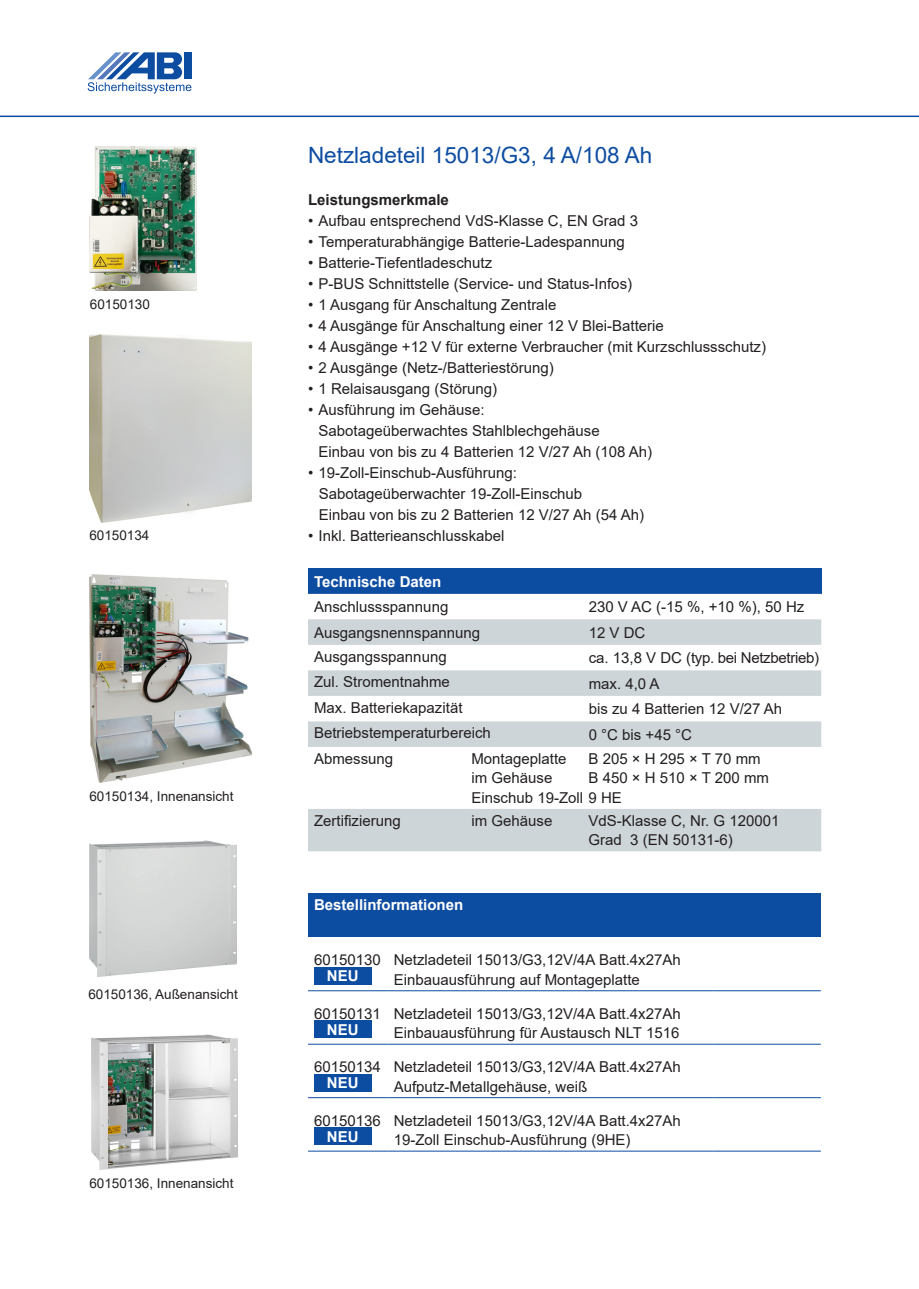
<style>
.page{position:relative;width:919px;height:1289px;background:#fff}
.page>*{position:absolute;margin:0;border:0;box-sizing:border-box;transform-origin:0 0}
.Überschrift_blau_mW{font:22.5px "Arial";color:#0d4da1}
.Fließtext{font:15px/21px "Arial";color:#231f20}
.Technische_Daten_Inh{font:15px "Arial";color:#231f20}
.Bestellinfos_Zeile1{font:15px "Arial";color:#231f20}
.Bestellinfos_Zeile2{font:15px "Arial";color:#231f20}
.Überschrift_Bestelli{font:700 15px "Arial";color:#fff}
.Artikelnummer{font:15px "Arial";color:#231f20}
.Technische_Daten_Inh-2{font:15px "Arial";letter-spacing:-.02em;color:#231f20}
.Überschrift_schwarz{font:700 15px "Arial";color:#231f20}
.Überschrift{font:700 15px "Arial";color:#fff}
.Bildunterschrift{font:13.5px "Arial";color:#231f20}
.Text_im_verankertem{font:13.5px "Arial";color:#231f20}
</style>
<div class="page">
<hr style="left:0;top:116px;width:918px;height:1px;background:#0d4da1">
<svg style="left:88px;top:52px;width:103px;height:42px"></svg>
<div style="left:308px;top:568px;width:513px;height:26px;background:#0d4da1"></div>
<svg style="left:308px;top:619px;width:513px;height:232px;fill:#d3d9dd"></svg>
<div style="left:308px;top:893px;width:512px;height:44px;background:#0d4da1"></div>
<hr style="left:308px;top:1150px;width:79px;height:1px;background:#0d4da1">
<hr style="left:387px;top:1150px;width:326px;height:1px;background:#0d4da1">
<hr style="left:713px;top:1150px;width:107px;height:1px;background:#0d4da1">
<hr style="left:308px;top:990px;width:79px;height:1px;background:#0d4da1">
<hr style="left:387px;top:990px;width:326px;height:1px;background:#0d4da1">
<hr style="left:713px;top:990px;width:107px;height:1px;background:#0d4da1">
<hr style="left:308px;top:1043px;width:79px;height:1px;background:#0d4da1">
<hr style="left:387px;top:1043px;width:326px;height:1px;background:#0d4da1">
<hr style="left:713px;top:1043px;width:107px;height:1px;background:#0d4da1">
<hr style="left:308px;top:1097px;width:79px;height:1px;background:#0d4da1">
<hr style="left:387px;top:1097px;width:326px;height:1px;background:#0d4da1">
<hr style="left:713px;top:1097px;width:107px;height:1px;background:#0d4da1">
<div style="left:314px;top:966px;width:57px;height:18px;background:#0d4da1"></div>
<div style="left:314px;top:1020px;width:57px;height:18px;background:#0d4da1"></div>
<div style="left:314px;top:1073px;width:57px;height:18px;background:#0d4da1"></div>
<div style="left:314px;top:1127px;width:57px;height:18px;background:#0d4da1"></div>
<img style="left:89px;top:334px;width:163px;height:188px">
<img style="left:90px;top:147px;width:107px;height:144px">
<img style="left:92px;top:1034px;width:146px;height:135px">
<img style="left:90px;top:840px;width:146px;height:136px">
<img style="left:89px;top:574px;width:163px;height:208px">
<p class="Bildunterschrift" style="left:90px;top:295px;width:62px">60150130</p>
<p class="Bildunterschrift" style="left:89px;top:526px;width:62px">60150134</p>
<p class="Bildunterschrift" style="left:89px;top:786px;width:146px">60150134, Innenansicht</p>
<p class="Text_im_verankertem" style="left:88px;top:984px;width:151px">60150136, Außenansicht</p>
<p class="Bildunterschrift" style="left:89px;top:1173px;width:146px">60150136, Innenansicht</p>
<p class="Überschrift_blau_mW" style="left:308px;top:140px;width:346px">Netzladeteil 15013/G3, 4 A/108 Ah</p>
<p class="Überschrift_schwarz" style="left:308px;top:189px;width:142px">Leistungsmerkmale</p>
<p class="Fließtext" style="left:308px;top:210px;width:331px">• Aufbau entsprechend VdS-Klasse C, EN Grad 3</p>
<p class="Fließtext" style="left:308px;top:231px;width:318px">• Temperaturabhängige Batterie-Ladespannung</p>
<p class="Fließtext" style="left:308px;top:252px;width:186px">• Batterie-Tiefentladeschutz</p>
<p class="Fließtext" style="left:308px;top:273px;width:325px">• P-BUS Schnittstelle (Service- und Status-Infos)</p>
<p class="Fließtext" style="left:308px;top:294px;width:250px">• 1 Ausgang für Anschaltung Zentrale</p>
<p class="Fließtext" style="left:308px;top:315px;width:357px">• 4 Ausgänge für Anschaltung einer 12 V Blei-Batterie</p>
<p class="Fließtext" style="left:308px;top:336px;width:459px">• 4 Ausgänge +12 V für externe Verbraucher (mit Kurzschlussschutz)</p>
<p class="Fließtext" style="left:308px;top:357px;width:247px">• 2 Ausgänge (Netz-/Batteriestörung)</p>
<p class="Fließtext" style="left:308px;top:378px;width:190px">• 1 Relaisausgang (Störung)</p>
<p class="Fließtext" style="left:308px;top:399px;width:178px">• Ausführung im Gehäuse:</p>
<p class="Fließtext" style="left:318px;top:420px;width:282px">Sabotageüberwachtes Stahlblechgehäuse</p>
<p class="Fließtext" style="left:318px;top:441px;width:335px">Einbau von bis zu 4 Batterien 12 V/27 Ah (108 Ah)</p>
<p class="Fließtext" style="left:318px;top:462px;width:327px;text-indent:-11px">• 19-Zoll-Einschub-Ausführung:<br>Sabotageüberwachter 19-Zoll-Einschub<br>Einbau von bis zu 2 Batterien 12 V/27 Ah (54 Ah)</p>
<p class="Fließtext" style="left:308px;top:525px;width:198px">• Inkl. Batterieanschlusskabel</p>
<p class="Überschrift" style="left:314px;top:570px;width:129px">Technische Daten</p>
<p class="Technische_Daten_Inh" style="left:314px;top:596px;width:136px">Anschlussspannung</p>
<p class="Technische_Daten_Inh" style="left:588px;top:596px;width:217px">230 V AC (-15 %, +10 %), 50 Hz</p>
<p class="Technische_Daten_Inh" style="left:314px;top:622px;width:167px">Ausgangsnennspannung</p>
<p class="Technische_Daten_Inh" style="left:588px;top:622px;width:58px">12 V DC</p>
<p class="Technische_Daten_Inh" style="left:314px;top:646px;width:134px">Ausgangsspannung</p>
<p class="Technische_Daten_Inh-2" style="left:588px;top:647px;width:232px">ca. 13,8 V DC (typ. bei Netzbetrieb)</p>
<p class="Technische_Daten_Inh" style="left:314px;top:671px;width:137px">Zul. Stromentnahme</p>
<p class="Technische_Daten_Inh" style="left:588px;top:673px;width:72px">max. 4,0 A</p>
<p class="Technische_Daten_Inh" style="left:314px;top:697px;width:150px">Max. Batteriekapazität</p>
<p class="Technische_Daten_Inh" style="left:588px;top:698px;width:195px">bis zu 4 Batterien 12 V/27 Ah</p>
<p class="Technische_Daten_Inh" style="left:314px;top:722px;width:178px">Betriebstemperaturbereich</p>
<p class="Technische_Daten_Inh" style="left:588px;top:724px;width:105px">0 °C bis +45 °C</p>
<p class="Technische_Daten_Inh" style="left:314px;top:748px;width:81px">Abmessung</p>
<p class="Technische_Daten_Inh" style="left:471px;top:748px;width:97px">Montageplatte</p>
<p class="Technische_Daten_Inh" style="left:588px;top:748px;width:174px">B 205 × H 295 × T 70 mm</p>
<p class="Technische_Daten_Inh" style="left:471px;top:767px;width:82px">im Gehäuse</p>
<p class="Technische_Daten_Inh" style="left:588px;top:767px;width:182px">B 450 × H 510 × T 200 mm</p>
<p class="Technische_Daten_Inh" style="left:471px;top:787px;width:152px">Einschub 19-Zoll 9 HE</p>
<p class="Technische_Daten_Inh" style="left:314px;top:810px;width:88px">Zertifizierung</p>
<p class="Technische_Daten_Inh" style="left:471px;top:810px;width:82px">im Gehäuse</p>
<p class="Technische_Daten_Inh" style="left:588px;top:810px;width:192px">VdS-Klasse C, Nr. G 120001</p>
<p class="Technische_Daten_Inh" style="left:588px;top:829px;width:146px">Grad 3 (EN 50131-6)</p>
<p class="Überschrift_Bestelli" style="left:314px;top:894px;width:151px">Bestellinformationen</p>
<p class="Artikelnummer" style="left:314px;top:949px;width:68px">60150130</p>
<p class="Überschrift_Bestelli" style="left:327px;top:965px;width:33px">NEU</p>
<p class="Bestellinfos_Zeile1" style="left:393px;top:949px;width:288px">Netzladeteil 15013/G3,12V/4A Batt.4x27Ah</p>
<p class="Bestellinfos_Zeile2" style="left:393px;top:969px;width:247px">Einbauausführung auf Montageplatte</p>
<p class="Artikelnummer" style="left:314px;top:1003px;width:68px">60150131</p>
<p class="Überschrift_Bestelli" style="left:327px;top:1018px;width:33px">NEU</p>
<p class="Bestellinfos_Zeile1" style="left:393px;top:1003px;width:288px">Netzladeteil 15013/G3,12V/4A Batt.4x27Ah</p>
<p class="Bestellinfos_Zeile2" style="left:393px;top:1022px;width:287px">Einbauausführung für Austausch NLT 1516</p>
<p class="Artikelnummer" style="left:314px;top:1056px;width:68px">60150134</p>
<p class="Überschrift_Bestelli" style="left:327px;top:1072px;width:33px">NEU</p>
<p class="Bestellinfos_Zeile1" style="left:393px;top:1056px;width:288px">Netzladeteil 15013/G3,12V/4A Batt.4x27Ah</p>
<p class="Bestellinfos_Zeile2" style="left:393px;top:1076px;width:195px">Aufputz-Metallgehäuse, weiß</p>
<p class="Artikelnummer" style="left:314px;top:1109px;width:68px">60150136</p>
<p class="Überschrift_Bestelli" style="left:327px;top:1125px;width:33px">NEU</p>
<p class="Bestellinfos_Zeile1" style="left:393px;top:1109px;width:288px">Netzladeteil 15013/G3,12V/4A Batt.4x27Ah</p>
<p class="Bestellinfos_Zeile2" style="left:393px;top:1129px;width:238px">19-Zoll Einschub-Ausführung (9HE)</p>
</div>
